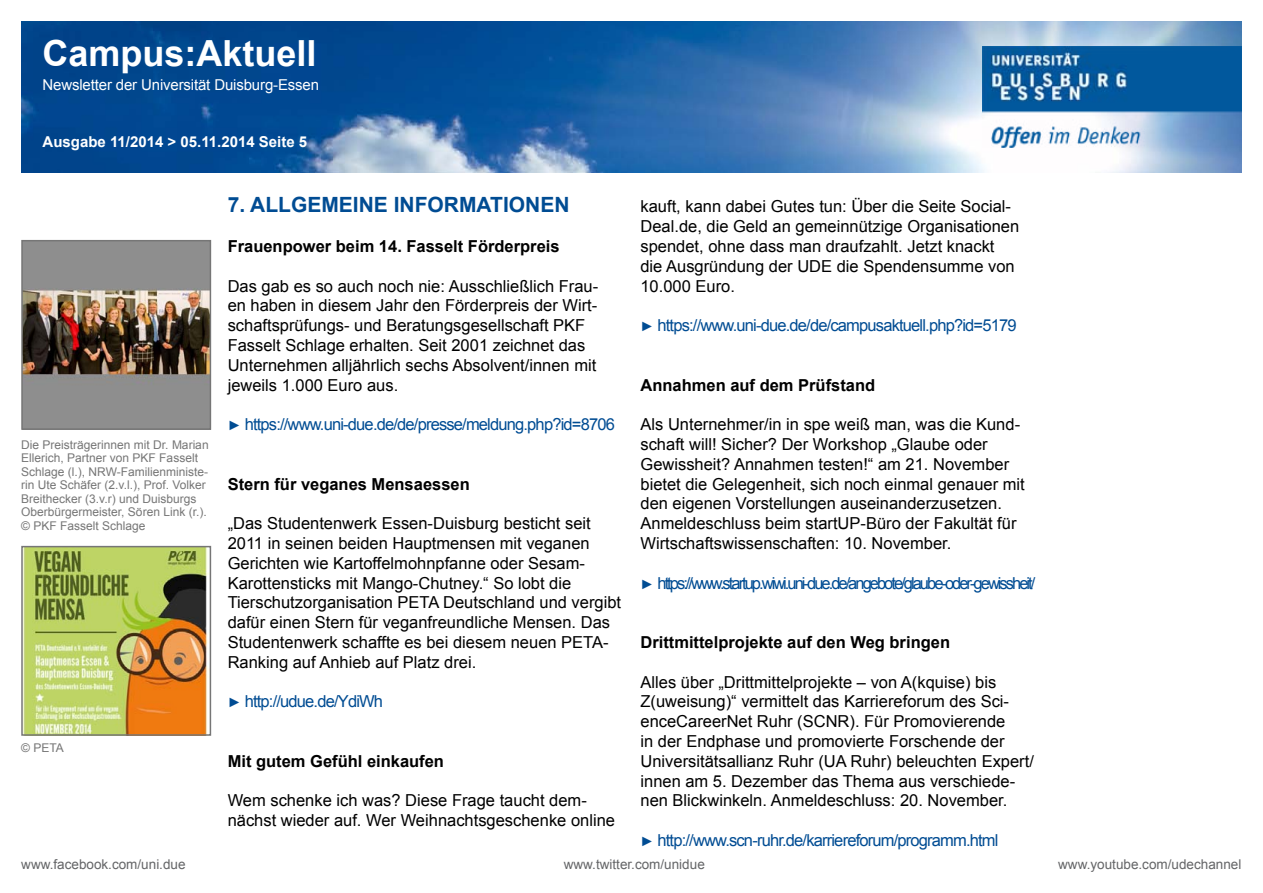
<style>
.page{position:relative;width:1263px;height:893px;background:#fff}
.page>*{position:absolute;margin:0;border:0;box-sizing:border-box;transform-origin:0 0}
.t1{font:700 36px "Arial";color:#fff}
.t2{font:700 21px "Arial";color:#004c93}
.t3{font:16.5px/19.8px "Arial";color:#000}
.t4{font:16.5px "Arial";letter-spacing:-.05em;color:#004c93}
.t5{font:700 16.5px "Arial";color:#000}
.t6{font:16.5px "Arial";letter-spacing:-.12em;color:#004c93}
.t7{font:15px "Arial";letter-spacing:-.01em;color:#fff}
.t8{font:700 15px "Arial";color:#fff}
.t9{font:13.5px "Arial";color:#646567}
.t10{font:12px/13.5px "Arial";color:#767676}
.s1{font-size:13.5px}
</style>
<div class="page">
<img style="left:21px;top:21px;width:1221px;height:152px">
<img style="left:982px;top:47px;width:260px;height:100px">
<img style="left:24px;top:243px;width:184px;height:184px">
<div style="left:21px;top:240px;width:190px;height:190px;border:2px solid #767676"></div>
<img style="left:24px;top:549px;width:184px;height:184px">
<div style="left:21px;top:546px;width:190px;height:190px;border:2px solid #767676"></div>
<h1 class="t1" style="left:43px;top:29px;width:276px">Campus:Aktuell</h1>
<p class="t7" style="left:43px;top:74px;width:278px">Newsletter der Universität Duisburg-Essen</p>
<p class="t8" style="left:43px;top:132px;width:266px">Ausgabe 11/2014 &gt; 05.11.2014 Seite 5</p>
<p class="t10" style="left:21px;top:438px;width:189px">Die Preisträgerinnen mit Dr. Marian Ellerich, Partner von PKF Fasselt Schlage (l.), NRW-Familienministe&shy;rin Ute Schäfer (2.v.l.), Prof. Volker Breithecker (3.v.r) und Duisburgs Oberbürgermeister, Sören Link (r.). © PKF Fasselt Schlage</p>
<p class="t10" style="left:21px;top:741px;width:44px">© PETA</p>
<p class="t2" style="left:228px;top:191px;width:94px">7. Allgemeine</p>
<p class="t2" style="left:394px;top:191px;width:79px">in formati</p>
<p class="t2" style="left:509px;top:191px;width:32px">onen</p>
<p class="t5" style="left:228px;top:235px;width:333px">Frauenpower beim 14. Fasselt Förderpreis</p>
<p class="t3" style="left:228px;top:276px;width:372px">Das gab es so auch noch nie: Ausschließlich Frau&shy;en haben in diesem Jahr den Förderpreis der Wirt&shy;schaftsprüfungs- und Beratungsgesellschaft PKF Fasselt Schlage erhalten. Seit 2001 zeichnet das Unternehmen alljährlich sechs Absolvent/innen mit jeweils 1.000 Euro aus.</p>
<p class="t4" style="left:228px;top:414px;width:389px"><span class="s1">►</span> https://www.uni-due.de/de/presse/meldung.php?id=8706</p>
<p class="t5" style="left:228px;top:473px;width:244px">Stern für veganes Mensaessen</p>
<p class="t3" style="left:228px;top:514px;width:395px">„Das Studentenwerk Essen-Duisburg besticht seit 2011 in seinen beiden Hauptmensen mit veganen Gerichten wie Kartoffelmohnpfanne oder Sesam-Karottensticks mit Mango-Chutney.“ So lobt die Tierschutzorganisation PETA Deutschland und vergibt dafür einen Stern für veganfreundliche Mensen. Das Studentenwerk schaffte es bei diesem neuen PETA-Ranking auf Anhieb auf Platz drei.</p>
<p class="t4" style="left:228px;top:691px;width:157px"><span class="s1">►</span> http://udue.de/YdiWh</p>
<p class="t5" style="left:228px;top:750px;width:218px">Mit gutem Gefühl einkaufen</p>
<p class="t3" style="left:228px;top:791px;width:389px">Wem schenke ich was? Diese Frage taucht dem&shy;nächst wieder auf. Wer Weihnachtsgeschenke online</p>
<p class="t3" style="left:640px;top:197px;width:380px">kauft, kann dabei Gutes tun: Über die Seite Social-Deal.de, die Geld an gemeinnützige Organisationen spendet, ohne dass man draufzahlt. Jetzt knackt die Ausgründung der UDE die Spendensumme von 10.000 Euro.</p>
<p class="t4" style="left:640px;top:315px;width:378px"><span class="s1">►</span> https://www.uni-due.de/de/campusaktuell.php?id=5179</p>
<p class="t5" style="left:640px;top:374px;width:236px">Annahmen auf dem Prüfstand</p>
<p class="t3" style="left:640px;top:415px;width:386px">Als Unternehmer/in in spe weiß man, was die Kund&shy;schaft will! Sicher? Der Workshop „Glaube oder Gewissheit? Annahmen testen!“ am 21. November bietet die Gelegenheit, sich noch einmal genauer mit den eigenen Vorstellungen auseinanderzusetzen.<br>Anmeldeschluss beim startUP-Büro der Fakultät für Wirtschaftswissenschaften: 10. November.</p>
<p class="t6" style="left:640px;top:572px;width:396px"><span class="s1">►</span> https://www.startup.wiwi.uni-due.de/angebote/glaube-oder-gewissheit/</p>
<p class="t5" style="left:640px;top:631px;width:311px">Drittmittelprojekte auf den Weg bringen</p>
<p class="t3" style="left:640px;top:672px;width:395px">Alles über „Drittmittelprojekte – von A(kquise) bis Z(uweisung)“ vermittelt das Karriereforum des Sci&shy;enceCareerNet Ruhr (SCNR). Für Promovierende<br>in der Endphase und promovierte Forschende der Universitätsallianz Ruhr (UA Ruhr) beleuchten Expert/ innen am 5. Dezember das Thema aus verschiede&shy;nen Blickwinkeln. Anmeldeschluss: 20. November.</p>
<p class="t4" style="left:640px;top:829px;width:360px"><span class="s1">►</span> http://www.scn-ruhr.de/karriereforum/programm.html</p>
<p class="t9" style="left:21px;top:855px;width:166px">www.facebook.com/uni.due</p>
<p class="t9" style="left:564px;top:855px;width:143px">www.twitter.com/unidue</p>
<p class="t9" style="left:1058px;top:855px;width:185px">www.youtube.com/udechannel</p>
</div>
